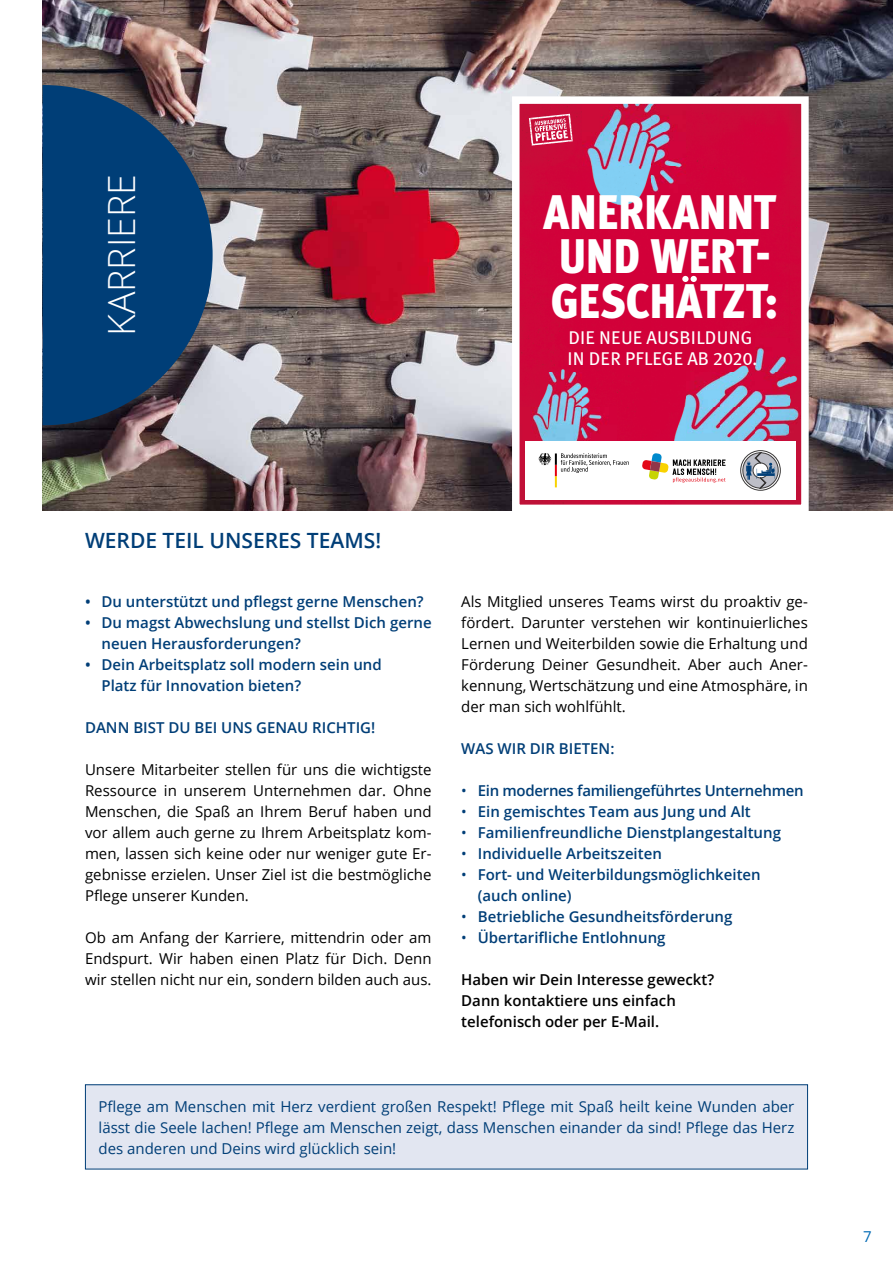
<style>
.page{position:relative;width:893px;height:1263px;background:#fff}
.page>*{position:absolute;margin:0;border:0;box-sizing:border-box;transform-origin:0 0}
.t1{font:900 48.45px/44.7px "Meta Cond Pro";letter-spacing:-.005em;color:#fff}
.t2{font:300 37.5px "Open Sans";color:#fff}
.t3{font:600 21px "Open Sans";color:#003e77}
.t4{font:18.45px/21.8px "Meta Plus";letter-spacing:.005em;color:#fff}
.t5{font:15px/21px "Open Sans";color:#000;text-align:justify}
.t6{font:600 15px/21px "Open Sans";color:#003e77}
.t7{font:15px/21px "Open Sans";color:#003e77;text-align:justify}
.t8{font:600 15px/21px "Open Sans";color:#000}
.t9{font:600 15px "Open Sans";letter-spacing:-.02em;color:#003e77}
.t10{font:15px "Open Sans";color:#0069b4}
.s1{font-family:"Meta Plus Book Caps"}
.s2{font-weight:400}
</style>
<div class="page">
<img style="left:43px;top:0;width:850px;height:510px">
<svg style="left:43px;top:85px;width:170px;height:340px;background:#194775"></svg>
<div style="left:85px;top:1085px;width:722px;height:84px;background:#e2e6f1"></div>
<div style="left:85px;top:1084px;width:723px;height:85px;border:1px solid #003e77"></div>
<img style="left:521px;top:105px;width:279px;height:398px">
<svg style="left:682px;top:276px;width:15px;height:6px"></svg>
<svg style="left:529px;top:114px;width:44px;height:32px"></svg>
<div style="left:525px;top:441px;width:270px;height:59px;background:#fff"></div>
<svg style="left:538px;top:453px;width:91px;height:34px"></svg>
<svg style="left:642px;top:453px;width:84px;height:30px"></svg>
<div style="left:741px;top:451px;width:39px;height:39px;border:1px solid #3b3939;border-radius:50%"></div>
<svg style="left:742px;top:453px;width:37px;height:35px"></svg>
<div style="left:512px;top:96px;width:297px;height:416px;border:8px solid #fff"></div>
<h2 class="t2" style="left:96px;top:336px;width:163px;rotate:-90deg">KARRIERE</h2>
<h1 class="t1" style="left:543px;top:191px;width:237px">ANERKANNT<br>UND WERT-<br>GESCHATZT:</h1>
<p class="t4" style="left:567px;top:326px;width:192px">DIE NEUE AUSBILDUNG<br>IN DER PFLEGE AB <span class="s1">2020</span>.</p>
<h3 class="t3" style="left:85px;top:526px;width:298px">WERDE TEIL UNSERES TEAMS!</h3>
<p class="t6" style="left:85px;top:591px;width:340px">• Du unterstützt und pflegst gerne Menschen?</p>
<p class="t6" style="left:102px;top:612px;width:332px;text-indent:-16px">• Du magst Abwechslung und stellst Dich gerne neuen Herausforderungen?</p>
<p class="t6" style="left:102px;top:654px;width:282px;text-indent:-16px">• Dein Arbeitsplatz soll modern sein und<br>Platz für Innovation bieten?</p>
<p class="t6" style="left:85px;top:717px;width:292px">DANN BIST DU BEI UNS GENAU RICHTIG!</p>
<p class="t5" style="left:85px;top:758px;width:348px">Unsere Mitarbeiter stellen für uns die wichtigste Ressource in unserem Unternehmen dar. Ohne Menschen, die Spaß an Ihrem Beruf haben und vor allem auch gerne zu Ihrem Arbeitsplatz kom&shy;men, lassen sich keine oder nur weniger gute Er&shy;gebnisse erzielen. Unser Ziel ist die bestmögliche Pflege unserer Kunden.</p>
<p class="t5" style="left:85px;top:926px;width:348px">Ob am Anfang der Karriere, mittendrin oder am Endspurt. Wir haben einen Platz für Dich. Denn wir stellen nicht nur ein, sondern bilden auch aus.</p>
<p class="t5" style="left:461px;top:590px;width:348px">Als Mitglied unseres Teams wirst du proaktiv ge&shy;fördert. Darunter verstehen wir kontinuierliches Lernen und Weiterbilden sowie die Erhaltung und Förderung Deiner Gesundheit. Aber auch Aner&shy;kennung, Wertschätzung und eine Atmosphäre, in der man sich wohlfühlt.</p>
<p class="t6" style="left:461px;top:738px;width:155px">WAS WIR DIR BIETEN:</p>
<p class="t9" style="left:461px;top:780px;width:344px"><span class="s2">•</span> Ein modernes familiengeführtes Unternehmen</p>
<p class="t6" style="left:461px;top:801px;width:291px"><span class="s2">•</span> Ein gemischtes Team aus Jung und Alt</p>
<p class="t6" style="left:461px;top:822px;width:321px"><span class="s2">•</span> Familienfreundliche Dienstplangestaltung</p>
<p class="t6" style="left:461px;top:843px;width:202px"><span class="s2">•</span> Individuelle Arbeitszeiten</p>
<p class="t6" style="left:478px;top:864px;width:284px;text-indent:-16px"><span class="s2">•</span> Fort- und Weiterbildungsmöglichkeiten (auch online)</p>
<p class="t6" style="left:461px;top:906px;width:273px"><span class="s2">•</span> Betriebliche Gesundheitsförderung</p>
<p class="t6" style="left:461px;top:927px;width:206px"><span class="s2">•</span> Übertarifliche Entlohnung</p>
<p class="t8" style="left:461px;top:969px;width:254px">Haben wir Dein Interesse geweckt?<br>Dann kontaktiere uns einfach telefonisch oder per E-Mail.</p>
<p class="t7" style="left:99px;top:1095px;width:697px">Pflege am Menschen mit Herz verdient großen Respekt! Pflege mit Spaß heilt keine Wunden aber lässt die Seele lachen! Pflege am Menschen zeigt, dass Menschen einander da sind! Pflege das Herz des anderen und Deins wird glücklich sein!</p>
<p class="t10" style="left:863px;top:1226px;width:10px">7</p>
</div>
